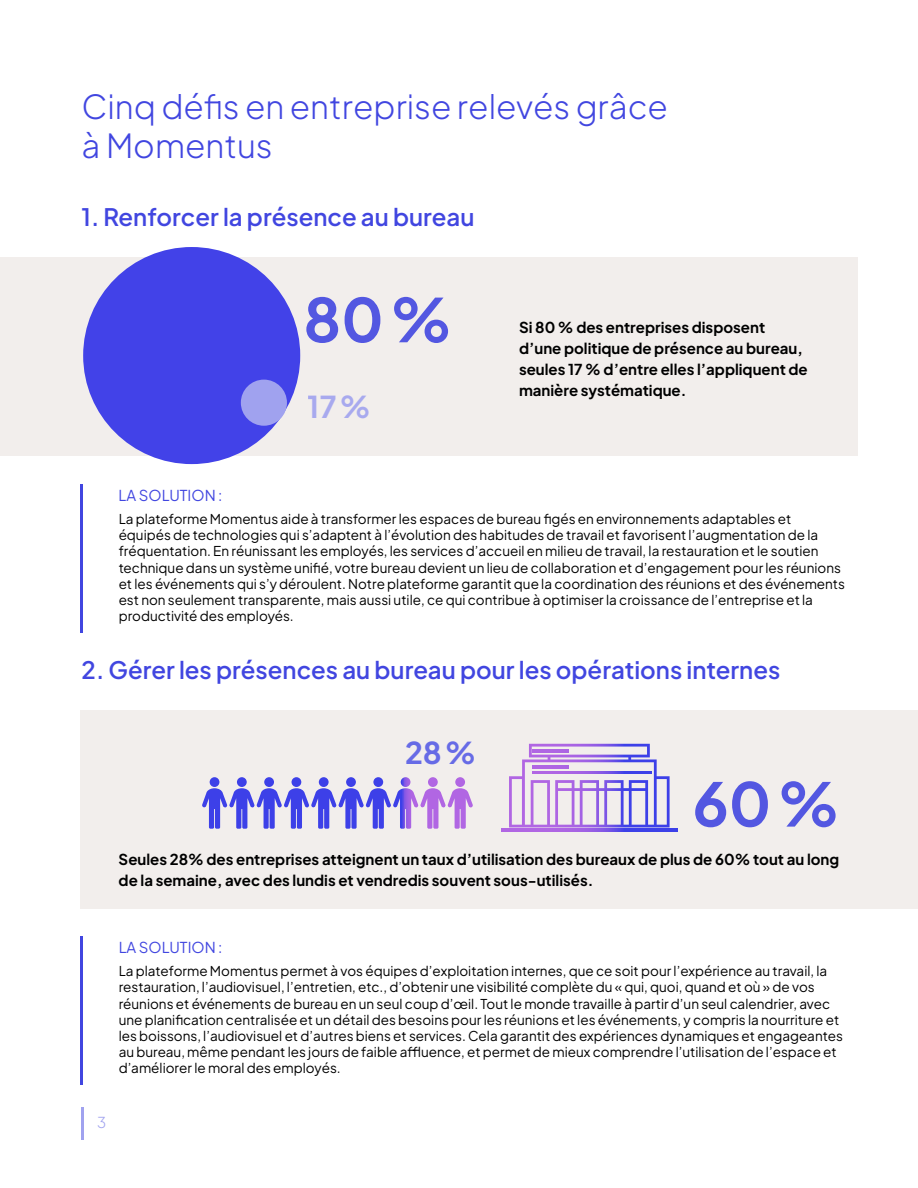
<style>
.page{position:relative;width:918px;height:1188px;background:#fff}
.page>*{position:absolute;margin:0;border:0;box-sizing:border-box;transform-origin:0 0}
.t1{font:700 60px "Plus Jakarta Sans";color:#4146e0}
.t2{font:300 33px/39.6px "Plus Jakarta Sans";color:#4146e0}
.t3{font:700 30px "Plus Jakarta Sans";color:#a0a2ef}
.t4{font:700 30px "Plus Jakarta Sans";color:#676be6}
.t5{font:600 24px "Plus Jakarta Sans";color:#4146e0}
.t6{font:700 15px/21px "Plus Jakarta Sans";color:#000}
.t7{font:15px "Plus Jakarta Sans";color:#4146e0}
.t8{font:300 15px "Plus Jakarta Sans";color:#a0a2ef}
.t9{font:13.5px/16.2px "Plus Jakarta Sans";color:#000}
</style>
<div class="page">
<hr style="left:81px;top:1107px;width:2px;height:32px;background:#a0a2ef">
<div style="left:0;top:258px;width:857px;height:198px;background:#f2eeec"></div>
<div style="left:81px;top:710px;width:837px;height:199px;background:#f2eeec"></div>
<div style="left:83px;top:247px;width:217px;height:217px;background:#4242e8;border-radius:50%"></div>
<div style="left:241px;top:380px;width:46px;height:46px;background:#a0a2ef;border-radius:50%"></div>
<hr style="left:81px;top:484px;width:2px;height:149px;background:#4146e0">
<hr style="left:81px;top:936px;width:2px;height:149px;background:#4146e0">
<svg style="left:509px;top:744px;width:161px;height:83px"></svg>
<svg style="left:501px;top:829px;width:177px;height:3px"></svg>
<svg style="left:532px;top:771px;width:119px;height:3px"></svg>
<hr style="left:532px;top:765px;width:36px;height:3px;background:#b066e3">
<hr style="left:532px;top:749px;width:36px;height:3px;background:#b066e3">
<svg style="left:202px;top:777px;width:271px;height:52px"></svg>
<h2 class="t2" style="left:82px;top:83px;width:588px">Cinq défis en entreprise relevés grâce à Momentus</h2>
<h3 class="t5" style="left:82px;top:198px;width:394px">1. Renforcer la présence au bureau</h3>
<h1 class="t1" style="left:303px;top:271px;width:151px">80%</h1>
<h3 class="t3" style="left:308px;top:382px;width:65px">17%</h3>
<p class="t6" style="left:519px;top:315px;width:290px">Si 80 % des entreprises disposent d’une politique de présence au bureau, seules 17 % d’entre elles l’appliquent de manière systématique.</p>
<p class="t7" style="left:119px;top:483px;width:105px">LA SOLUTION :</p>
<p class="t9" style="left:119px;top:510px;width:728px">La plateforme Momentus aide à transformer les espaces de bureau figés en environnements adaptables et équipés de technologies qui s’adaptent à l’évolution des habitudes de travail et favorisent l’augmentation de la fréquentation. En réunissant les employés, les services d’accueil en milieu de travail, la restauration et le soutien technique dans un système unifié, votre bureau devient un lieu de collaboration et d’engagement pour les réunions et les événements qui s’y déroulent. Notre plateforme garantit que la coordination des réunions et des événements est non seulement transparente, mais aussi utile, ce qui contribue à optimiser la croissance de l’entreprise et la productivité des employés.</p>
<h3 class="t5" style="left:82px;top:650px;width:700px">2. Gérer les présences au bureau pour les opérations internes</h3>
<h3 class="t4" style="left:405px;top:728px;width:73px">28%</h3>
<h1 class="t1" style="left:693px;top:755px;width:149px">60%</h1>
<p class="t6" style="left:119px;top:847px;width:722px">Seules 28% des entreprises atteignent un taux d’utilisation des bureaux de plus de 60% tout au long de la semaine, avec des lundis et vendredis souvent sous-utilisés.</p>
<p class="t7" style="left:119px;top:935px;width:105px">LA SOLUTION :</p>
<p class="t9" style="left:119px;top:962px;width:726px">La plateforme Momentus permet à vos équipes d’exploitation internes, que ce soit pour l’expérience au travail, la restauration, l’audiovisuel, l’entretien, etc., d’obtenir une visibilité complète du « qui, quoi, quand et où » de vos réunions et événements de bureau en un seul coup d’œil. Tout le monde travaille à partir d’un seul calendrier, avec une planification centralisée et un détail des besoins pour les réunions et les événements, y compris la nourriture et les boissons, l’audiovisuel et d’autres biens et services. Cela garantit des expériences dynamiques et engageantes au bureau, même pendant les jours de faible affluence, et permet de mieux comprendre l’utilisation de l’espace et d’améliorer le moral des employés.</p>
<p class="t8" style="left:97px;top:1110px;width:11px">3</p>
</div>
